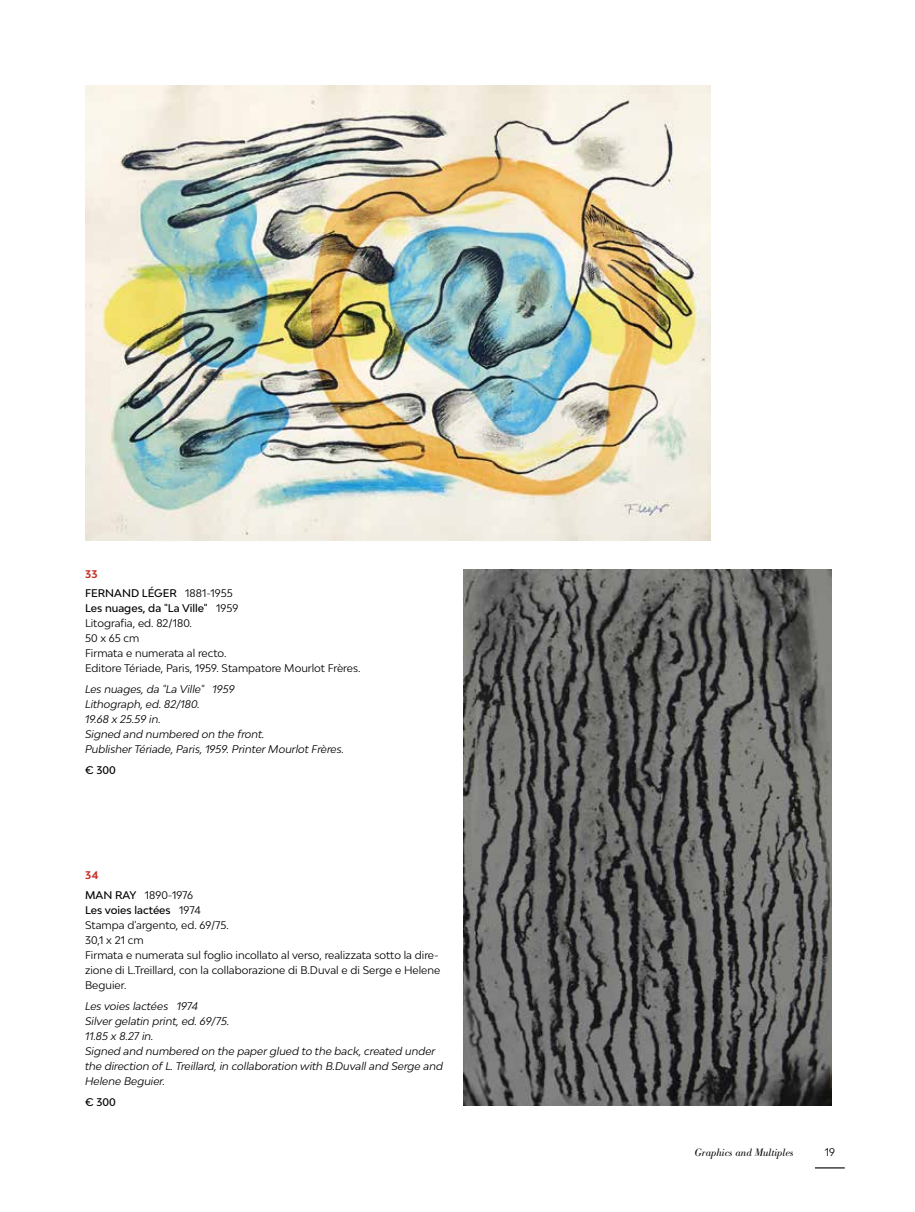
<style>
.page{position:relative;width:915px;height:1212px;background:#fff}
.page>*{position:absolute;margin:0;border:0;box-sizing:border-box;transform-origin:0 0}
.t1{font:10.5px/15px "Bw Modelica";color:#000}
.t2{font:italic 10.5px/15px "Bw Modelica";color:#000}
.t3{font:500 10.5px/19.2px "Bw Modelica";color:#000}
.t4{font:italic 300 10.5px "Bodoni BE";color:#000}
.s1{font-weight:700;color:#c42d22}
.s2{font-weight:400}
.s3{font-weight:500}
</style>
<div class="page">
<img style="left:85px;top:85px;width:625px;height:456px">
<img style="left:464px;top:570px;width:367px;height:536px">
<hr style="left:814px;top:1167px;width:30px;height:1px;background:#000">
<p class="t3" style="left:85px;top:564px;width:149px"><span class="s1">33<br></span>FERNAND LÉGER <span class="s2">1881-1955</span></p>
<p class="t1" style="left:85px;top:601px;width:277px"><span class="s3">Les nuages, da "La Ville"</span> 1959<br>Litografia, ed. 82/180.<br>50 x 65 cm<br>Firmata e numerata al recto.<br>Editore Tériade, Paris, 1959. Stampatore Mourlot Frères.</p>
<p class="t2" style="left:85px;top:682px;width:260px">Les nuages, da "La Ville" 1959<br>Lithograph, ed. 82/180.<br>19.68 x 25.59 in.<br>Signed and numbered on the front.<br>Publisher Tériade, Paris, 1959. Printer Mourlot Frères.</p>
<p class="t3" style="left:85px;top:761px;width:32px">€ 300</p>
<p class="t1" style="left:85px;top:866px;width:110px;line-height:19.2px"><span class="s1">34<br></span><span class="s3">MAN RAY</span> 1890-1976</p>
<p class="t1" style="left:85px;top:902px;width:356px"><span class="s3">Les voies lactées</span> 1974<br>Stampa d'argento, ed. 69/75.<br>30,1 x 21 cm<br>Firmata e numerata sul foglio incollato al verso, realizzata sotto la dire&shy;zione di L.Treillard, con la collaborazione di B.Duval e di Serge e Helene Beguier.</p>
<p class="t2" style="left:85px;top:998px;width:359px">Les voies lactées 1974<br>Silver gelatin print, ed. 69/75.<br>11.85 x 8.27 in.<br>Signed and numbered on the paper glued to the back, created under the direction of L. Treillard, in collaboration with B.Duvall and Serge and Helene Beguier.</p>
<p class="t3" style="left:85px;top:1092px;width:32px">€ 300</p>
<p class="t4" style="left:694px;top:1146px;width:101px">Graphics and Multiples</p>
<p class="t1" style="left:824px;top:1145px;width:12px">19</p>
</div>
